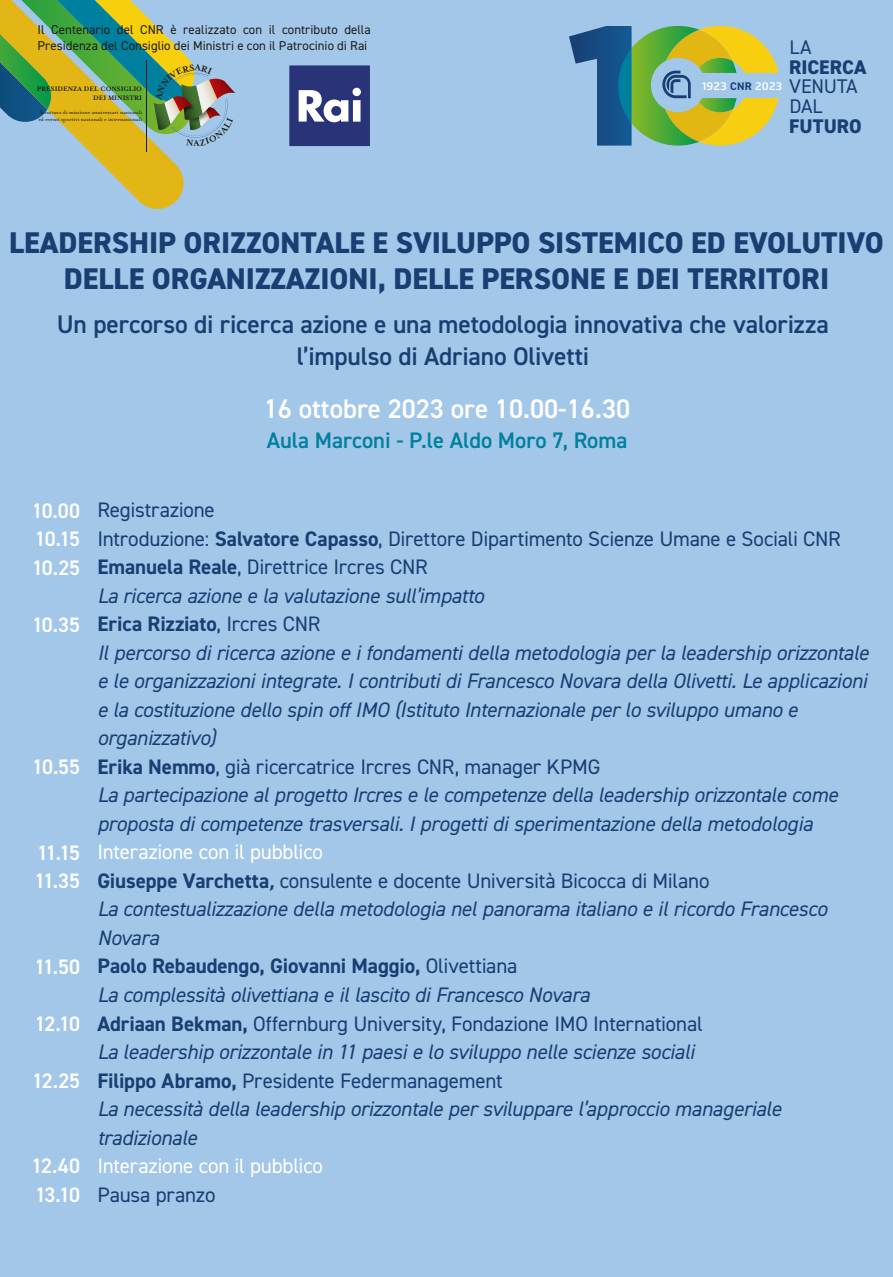
<style>
.page{position:relative;width:893px;height:1277px;background:#fff}
.page>*{position:absolute;margin:0;border:0;box-sizing:border-box;transform-origin:0 0}
.t1{font:800 30px/36px "DIN2014";color:#193e72;text-align:center}
.t2{font:600 27px "DIN2014";color:#fff}
.t3{font:600 25.5px/31.5px "DIN2014";letter-spacing:-.005em;color:#193e72;text-align:center}
.t4{font:600 22.5px "DIN2014";color:#00809f}
.t5{font:italic 21px/28.5px "DIN2014";letter-spacing:-.015em;color:#193e72}
.t6{font:600 21px/28.5px "DIN2014";letter-spacing:-.05em;color:#fff}
.t7{font:21px "DIN2014";letter-spacing:-.01em;color:#fff}
.t8{font:21px "DIN2014";letter-spacing:-.01em;color:#193e72}
.t9{font:800 19.8px "DIN2014";color:#193e72}
.t10{font:19.8px/19.8px "DIN2014";letter-spacing:-.005em;color:#193e72}
.t11{font:12.9px/16px "DIN2014";letter-spacing:.005em;color:#1d1d1b}
.t12{font:600 11.25px "Flexo";letter-spacing:.025em;color:#fff}
.t13{font:700 7.35px/8.9px "Mrs Eaves OT";color:#1d1d1b;text-align:right}
.t14{font:6px/7.2px "Mrs Eaves OT";color:#1d1d1b}
.s1{font-family:"DIN2014";font-weight:700;font-size:11.1px;color:#193e72}
.s2{font-style:normal}
.s3{font-weight:700;font-style:normal}
.s4{font-style:normal;color:#fff}
.s5{font-weight:600}
</style>
<div class="page">
<div style="left:0;top:0;width:893px;height:1276px;background:#a3c7e8"></div>
<svg style="left:289px;top:65px;width:81px;height:81px;background:#515a91"></svg>
<div style="left:331px;top:106px;width:10px;height:10px;background:#293377;border-radius:50%"></div>
<svg style="left:569px;top:26px;width:210px;height:120px"></svg>
<svg style="left:0;top:0;width:235px;height:209px"></svg>
<p class="t11" style="left:38px;top:22px;width:335px">Il Centenario del CNR è realizzato con il contributo della<br>Presidenza del Consiglio dei Ministri e con il Patrocinio di Rai</p>
<p class="t13" style="left:37px;top:84px;width:107px">PRESIDENZA DEL CONSIGLIO<br>DEI MINISTRI</p>
<p class="t14" style="left:38px;top:109px;width:105px">Struttura di missione anniversari nazionali ed eventi sportivi nazionali e internazionali</p>
<p class="t10" style="left:789px;top:37px;width:24px">LA</p>
<p class="t9" style="left:789px;top:54px;width:79px">RICERCA</p>
<p class="t10" style="left:789px;top:76px;width:70px">VENUTA<br>DAL</p>
<p class="t9" style="left:789px;top:113px;width:74px">FUTURO</p>
<p class="t12" style="left:702px;top:79px;width:82px">1923 <span class="s1">CNR</span> 2023</p>
<h1 class="t1" style="left:9px;top:225px;width:876px">LEADERSHIP ORIZZONTALE E SVILUPPO SISTEMICO ED EVOLUTIVO<br>DELLE ORGANIZZAZIONI, DELLE PERSONE E DEI TERRITORI</h1>
<p class="t3" style="left:57px;top:308px;width:773px">Un percorso di ricerca azione e una metodologia innovativa che valorizza l’impulso di Adriano Olivetti</p>
<p class="t2" style="left:264px;top:391px;width:368px">16 ottobre 2023 ore 10.00-16.30</p>
<p class="t4" style="left:267px;top:425px;width:362px">Aula Marconi - P.le Aldo Moro 7, Roma</p>
<p class="t6" style="left:32px;top:495px;width:50px;text-align:justify">10.00<br>10.15<br>10.25</p>
<p class="t6" style="left:32px;top:609px;width:49px">10.35</p>
<p class="t6" style="left:32px;top:752px;width:49px">10.55</p>
<p class="t6" style="left:34px;top:837px;width:47px">11.15<br>11.35</p>
<p class="t6" style="left:34px;top:951px;width:47px">11.50</p>
<p class="t6" style="left:35px;top:1008px;width:47px">12.10</p>
<p class="t6" style="left:32px;top:1065px;width:49px">12.25</p>
<p class="t6" style="left:32px;top:1151px;width:50px">12.40<br>13.10</p>
<p class="t5" style="left:97px;top:495px;width:773px"><span class="s2">Registrazione<br>Introduzione:</span> <span class="s3">Salvatore Capasso</span><span class="s2">, Direttore Dipartimento Scienze Umane e Sociali CNR </span><span class="s3">Emanuela Reale</span><span class="s2">, Direttrice Ircres CNR<br></span>La ricerca azione e la valutazione sull’impatto<br><span class="s3">Erica Rizziato</span><span class="s2">, Ircres CNR<br></span>Il percorso di ricerca azione e i fondamenti della metodologia per la leadership orizzontale e le organizzazioni integrate. I contributi di Francesco Novara della Olivetti. Le applicazioni e la costituzione dello spin off IMO (Istituto Internazionale per lo sviluppo umano e organizzativo)<br><span class="s3">Erika Nemmo</span><span class="s2">, già ricercatrice Ircres CNR, manager KPMG<br></span>La partecipazione al progetto Ircres e le competenze della leadership orizzontale come proposta di competenze trasversali. I progetti di sperimentazione della metodologia</p>
<p class="t5" style="left:97px;top:837px;width:731px"><span class="s4">Interazione con il pubblico<br></span><span class="s3">Giuseppe Varchetta</span><span class="s5">,</span> <span class="s2">consulente e docente Università Bicocca di Milano<br></span>La contestualizzazione della metodologia nel panorama italiano e il ricordo Francesco Novara<br><span class="s3">Paolo Rebaudengo, Giovanni Maggio,</span> <span class="s2">Olivettiana<br></span>La complessità olivettiana e il lascito di Francesco Novara<br><span class="s3">Adriaan Bekman,</span> <span class="s2">Offernburg University, Fondazione IMO International<br></span>La leadership orizzontale in 11 paesi e lo sviluppo nelle scienze sociali<br><span class="s3">Filippo Abramo,</span> <span class="s2">Presidente Federmanagement<br></span>La necessità della leadership orizzontale per sviluppare l’approccio manageriale tradizionale</p>
<p class="t7" style="left:97px;top:1152px;width:227px">Interazione con il pubblico</p>
<p class="t8" style="left:97px;top:1181px;width:120px">Pausa pranzo</p>
</div>
